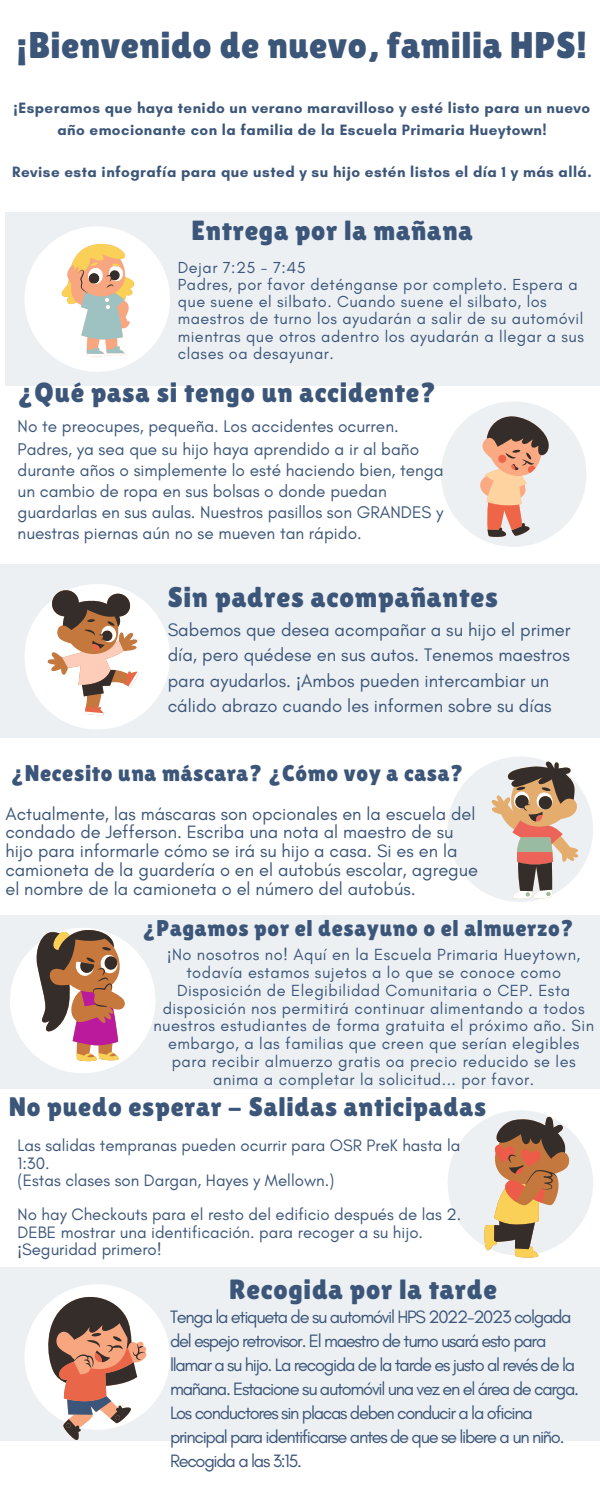
<style>
.page{position:relative;width:600px;height:1500px;background:#fff}
.page>*{position:absolute;margin:0;border:0;box-sizing:border-box;transform-origin:0 0}
.t1{font:37.2px "Lilita One";letter-spacing:.015em;color:#3c5679}
.t2{font:28.5px "Lilita One";letter-spacing:.03em;color:#3c5679}
.t3{font:27.8px "Lilita One";letter-spacing:.03em;color:#3c5679}
.t4{font:27.6px "Lilita One";letter-spacing:.03em;color:#3c5679}
.t5{font:26.8px "Lilita One";letter-spacing:.03em;color:#3c5679}
.t6{font:22.8px "Lilita One";letter-spacing:.03em;color:#3c5679}
.t7{font:18.5px/25.5px "Glacial Indifference";color:#3c5679}
.t8{font:18.2px/24px "Glacial Indifference";letter-spacing:-.07em;color:#3c5679}
.t9{font:18.2px/18.8px "Glacial Indifference";color:#3c5679}
.t10{font:17.2px/21px "Glacial Indifference";color:#3c5679}
.t11{font:16.8px/17.2px "Glacial Indifference";color:#3c5679}
.t12{font:16.4px/17.7px "Glacial Indifference";letter-spacing:.03em;color:#3c5679;text-align:center}
.t13{font:16.3px/17.2px "Glacial Indifference";letter-spacing:.03em;color:#3c5679}
.t14{font:700 15.2px/21.3px "Glacial Indifference";letter-spacing:.03em;color:#3c5679;text-align:center}
.s1{font-family:"Noto Sans"}
</style>
<div class="page">
<div style="left:5px;top:213px;width:595px;height:173px;background:#ecf0f3"></div>
<div style="left:0;top:564px;width:600px;height:173px;background:#ecf0f3"></div>
<div style="left:0;top:916px;width:600px;height:173px;background:#ecf0f3"></div>
<div style="left:0;top:1267px;width:600px;height:173px;background:#ecf0f3"></div>
<div style="left:25px;top:226px;width:145px;height:146px;background:#fff;border-radius:50%"></div>
<svg style="left:61px;top:244px;width:73px;height:113px"></svg>
<div style="left:25px;top:584px;width:145px;height:146px;background:#fff;border-radius:50%"></div>
<svg style="left:47px;top:590px;width:92px;height:125px"></svg>
<div style="left:448px;top:757px;width:145px;height:145px;background:#ecf0f3;border-radius:50%"></div>
<svg style="left:491px;top:760px;width:88px;height:140px"></svg>
<div style="left:441px;top:401px;width:145px;height:146px;background:#ecf0f3;border-radius:50%"></div>
<svg style="left:480px;top:416px;width:69px;height:121px"></svg>
<div style="left:448px;top:1110px;width:145px;height:146px;background:#ecf0f3;border-radius:50%"></div>
<div style="left:25px;top:1284px;width:145px;height:146px;background:#fff;border-radius:50%"></div>
<svg style="left:48px;top:1291px;width:99px;height:149px"></svg>
<div style="left:10px;top:928px;width:146px;height:145px;background:#fff;border-radius:50%"></div>
<svg style="left:36px;top:928px;width:89px;height:133px"></svg>
<svg style="left:484px;top:1116px;width:86px;height:142px"></svg>
<h1 class="t1" style="left:17px;top:23px;width:572px">¡Bienvenido de nuevo, familia HPS!</h1>
<p class="t14" style="left:14px;top:97px;width:578px"><span class="s1">¡</span>Esperamos que haya tenido un verano maravilloso y esté listo para un nuevo año emocionante con la familia de la Escuela Primaria Hueytown!</p>
<p class="t14" style="left:12px;top:161px;width:581px">Revise esta infografía para que usted y su hijo estén listos el día 1 y más allá.</p>
<h3 class="t4" style="left:191px;top:215px;width:283px">Entrega por la mañana</h3>
<p class="t13" style="left:178px;top:258px;width:408px">Dejar 7:25 - 7:45<br>Padres, por favor deténganse por completo. Espera a que suene el silbato. Cuando suene el silbato, los maestros de turno los ayudarán a salir de su automóvil mientras que otros adentro los ayudarán a llegar a sus clases oa desayunar.</p>
<h3 class="t4" style="left:18px;top:376px;width:420px">¿Qué pasa si tengo un accidente?</h3>
<p class="t10" style="left:18px;top:414px;width:403px;line-height:23.2px">No te preocupes, pequeña. Los accidentes ocurren.<br>Padres, ya sea que su hijo haya aprendido a ir al baño</p>
<p class="t10" style="left:18px;top:459px;width:428px">durante años o simplemente lo esté haciendo bien, tenga un cambio de ropa en sus bolsas o donde puedan guardarlas en sus aulas. Nuestros pasillos son GRANDES y nuestras piernas aún no se mueven tan rápido.</p>
<h2 class="t2" style="left:168px;top:581px;width:332px">Sin padres acompañantes</h2>
<p class="t7" style="left:168px;top:616px;width:405px">Sabemos que desea acompañar a su hijo el primer día, pero quédese en sus autos. Tenemos maestros para ayudarlos. <span class="s1">¡</span>Ambos pueden intercambiar un cálido abrazo cuando les informen sobre su días</p>
<h3 class="t6" style="left:11px;top:760px;width:454px">¿Necesito una máscara? ¿Cómo voy a casa?</h3>
<p class="t9" style="left:5px;top:804px;width:474px">Actualmente, las máscaras son opcionales en la escuela del condado de Jefferson. Escriba una nota al maestro de su hijo para informarle cómo se irá su hijo a casa. Si es en la camioneta de la guardería o en el autobús escolar, agregue el nombre de la camioneta o el número del autobús.</p>
<h3 class="t6" style="left:142px;top:915px;width:433px">¿Pagamos por el desayuno o el almuerzo?</h3>
<p class="t12" style="left:153px;top:946px;width:442px"><span class="s1">¡</span>No nosotros no! Aquí en la Escuela Primaria Hueytown, todavía estamos sujetos a lo que se conoce como Disposición de Elegibilidad Comunitaria o CEP. Esta disposición nos permitirá continuar alimentando a todos nuestros estudiantes de forma gratuita el próximo año. Sin embargo, a las familias que creen que serían elegibles para recibir almuerzo gratis oa precio reducido se les anima a completar la solicitud... por favor.</p>
<h3 class="t5" style="left:9px;top:1092px;width:479px">No puedo esperar - Salidas anticipadas</h3>
<p class="t11" style="left:18px;top:1137px;width:444px">Las salidas tempranas pueden ocurrir para OSR PreK hasta la<br>1:30.<br>(Estas clases son Dargan, Hayes y Mellown.)</p>
<p class="t11" style="left:18px;top:1206px;width:445px">No hay Checkouts para el resto del edificio después de las 2.<br>DEBE mostrar una identificación. para recoger a su hijo. <span class="s1">¡</span>Seguridad primero!</p>
<h3 class="t3" style="left:229px;top:1273px;width:269px">Recogida por la tarde</h3>
<p class="t8" style="left:170px;top:1305px;width:411px">Tenga la etiqueta de su automóvil HPS 2022-2023 colgada del espejo retrovisor. El maestro de turno usará esto para llamar a su hijo. La recogida de la tarde es justo al revés de la mañana. Estacione su automóvil una vez en el área de carga.<br>Los conductores sin placas deben conducir a la oficina principal para identificarse antes de que se libere a un niño.<br>Recogida a las 3:15.</p>
</div>
